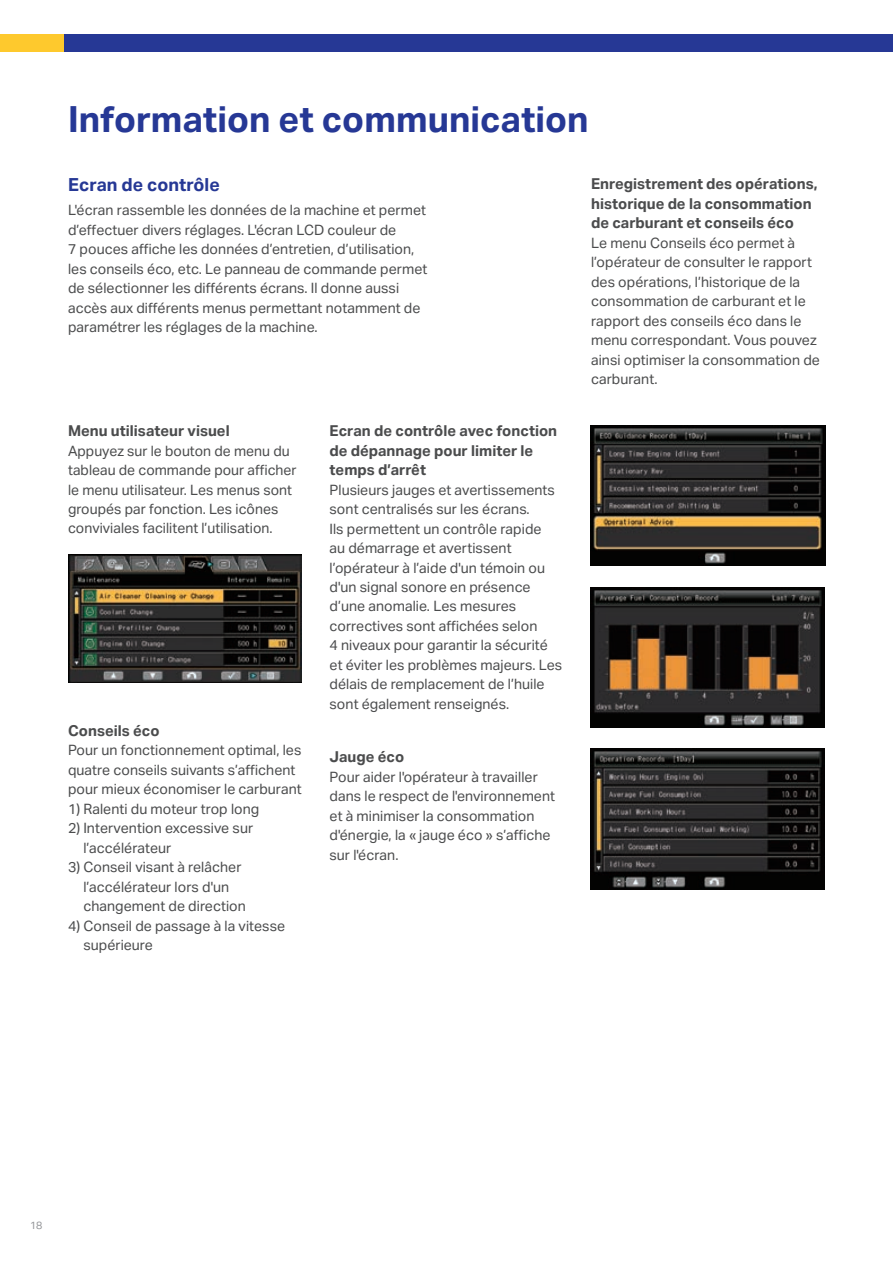
<style>
.page{position:relative;width:893px;height:1263px;background:#fff}
.page>*{position:absolute;margin:0;border:0;box-sizing:border-box;transform-origin:0 0}
.t1{font:700 36px "Aktiv Grotesk";color:#263895}
.t2{font:700 18px "Aktiv Grotesk";color:#263895}
.t3{font:700 15px/19.5px "Aktiv Grotesk";color:#4b4c4d}
.t4{font:14.25px/19.5px "Aktiv Grotesk";color:#4b4c4d}
.t5{font:10.5px "Aktiv Grotesk";color:#939598}
</style>
<div class="page">
<img style="left:68px;top:555px;width:234px;height:127px">
<img style="left:591px;top:749px;width:234px;height:140px">
<img style="left:591px;top:587px;width:234px;height:140px">
<img style="left:591px;top:425px;width:234px;height:141px">
<div style="left:0;top:34px;width:143px;height:17px;background:#fec92d"></div>
<div style="left:64px;top:34px;width:829px;height:17px;background:#263895"></div>
<h1 class="t1" style="left:68px;top:99px;width:522px">Information et communication</h1>
<p class="t2" style="left:68px;top:175px;width:153px">Ecran de contrôle</p>
<p class="t4" style="left:68px;top:201px;width:361px">L'écran rassemble les données de la machine et permet d’effectuer divers réglages. L'écran LCD couleur de<br>7 pouces affiche les données d’entretien, d’utilisation, les conseils éco, etc. Le panneau de commande permet de sélectionner les différents écrans. Il donne aussi accès aux différents menus permettant notamment de paramétrer les réglages de la machine.</p>
<p class="t3" style="left:68px;top:421px;width:163px">Menu utilisateur visuel</p>
<p class="t4" style="left:68px;top:441px;width:230px">Appuyez sur le bouton de menu du tableau de commande pour afficher le menu utilisateur. Les menus sont groupés par fonction. Les icônes conviviales facilitent l’utilisation.</p>
<p class="t3" style="left:68px;top:721px;width:93px">Conseils éco</p>
<p class="t4" style="left:68px;top:740px;width:235px">Pour un fonctionnement optimal, les quatre conseils suivants s’affichent pour mieux économiser le carburant</p>
<p class="t4" style="left:68px;top:799px;width:193px">1) Ralenti du moteur trop long</p>
<p class="t4" style="left:83px;top:818px;width:171px;text-indent:-15px">2) Intervention excessive sur l’accélérateur</p>
<p class="t4" style="left:83px;top:857px;width:164px;text-indent:-15px">3) Conseil visant à relâcher l’accélérateur lors d'un changement de direction</p>
<p class="t4" style="left:83px;top:916px;width:203px;text-indent:-15px">4) Conseil de passage à la vitesse supérieure</p>
<p class="t3" style="left:330px;top:421px;width:229px">Ecran de contrôle avec fonction de dépannage pour limiter le temps d’arrêt</p>
<p class="t4" style="left:330px;top:480px;width:234px">Plusieurs jauges et avertissements sont centralisés sur les écrans.<br>Ils permettent un contrôle rapide<br>au démarrage et avertissent l’opérateur à l’aide d'un témoin ou d'un signal sonore en présence d’une anomalie. Les mesures correctives sont affichées selon<br>4 niveaux pour garantir la sécurité et éviter les problèmes majeurs. Les délais de remplacement de l’huile sont également renseignés.</p>
<p class="t3" style="left:330px;top:747px;width:76px">Jauge éco</p>
<p class="t4" style="left:330px;top:767px;width:227px">Pour aider l'opérateur à travailler dans le respect de l'environnement et à minimiser la consommation d'énergie, la « jauge éco » s’affiche sur l'écran.</p>
<p class="t3" style="left:591px;top:174px;width:228px">Enregistrement des opérations, historique de la consommation de carburant et conseils éco</p>
<p class="t4" style="left:591px;top:233px;width:230px">Le menu Conseils éco permet à l’opérateur de consulter le rapport des opérations, l’historique de la consommation de carburant et le rapport des conseils éco dans le menu correspondant. Vous pouvez ainsi optimiser la consommation de carburant.</p>
<p class="t5" style="left:30px;top:1220px;width:14px">18</p>
</div>
